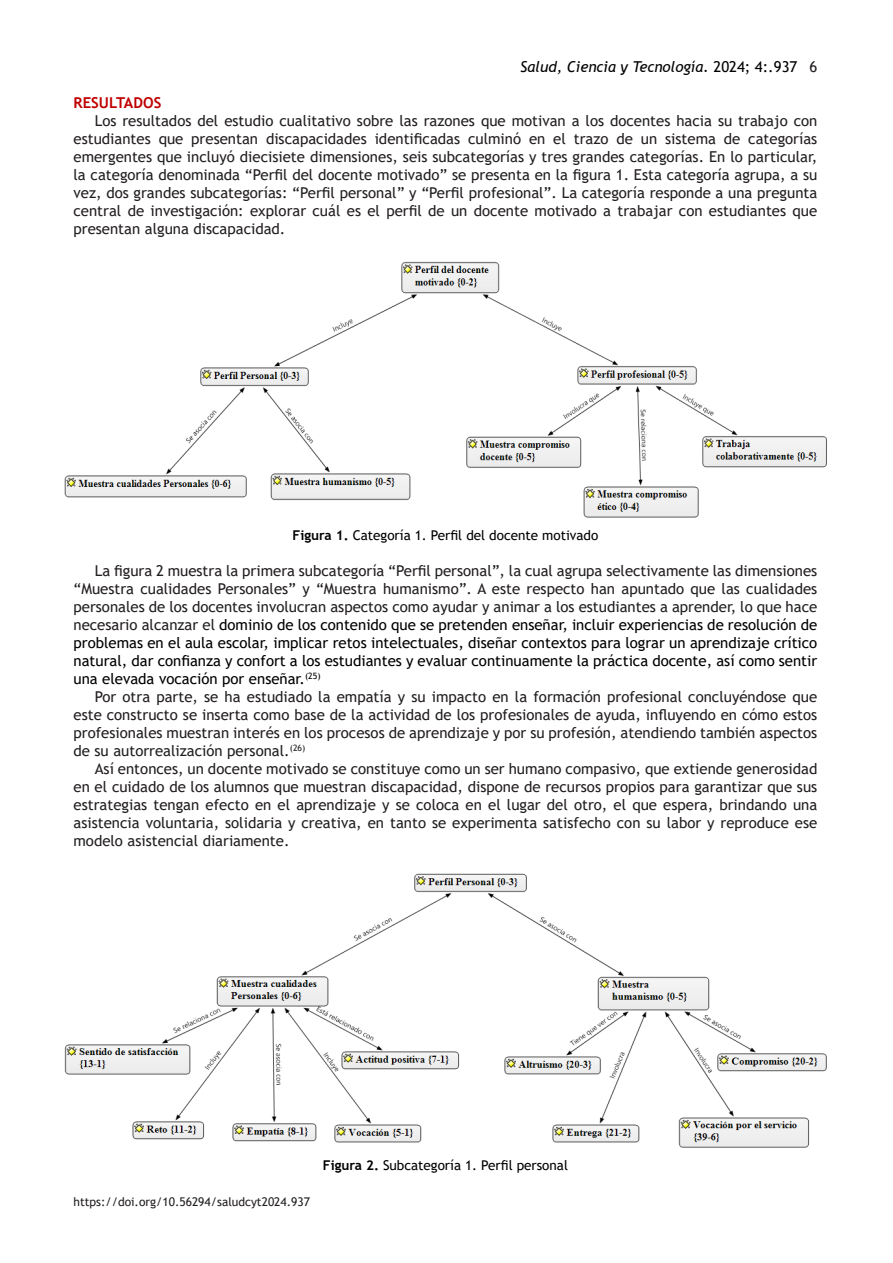
<style>
.page{position:relative;width:893px;height:1263px;background:#fff}
.page>*{position:absolute;margin:0;border:0;box-sizing:border-box;transform-origin:0 0}
.t1{font:15px/18px "Trebuchet MS";color:#231f20;text-align:justify}
.t2{font:15px/18px "Trebuchet MS";color:#000;text-align:justify}
.t3{font:italic 15px "Trebuchet MS";color:#000}
.t4{font:700 15px "Trebuchet MS";color:#c00000}
.t5{font:13.5px "Trebuchet MS";color:#000}
.t6{font:12px "Trebuchet MS";color:#231f20}
.s1{font-style:normal}
.s2{font-style:normal;color:#231f20}
.s3{font-weight:700}
.s4{color:#231f20}
</style>
<div class="page">
<img style="left:64px;top:261px;width:763px;height:257px">
<img style="left:64px;top:873px;width:763px;height:275px">
<p class="t3" style="left:520px;top:58px;width:299px">Salud, Ciencia y Tecnología. <span class="s1">2024; 4:.937</span> <span class="s2">6</span></p>
<p class="t4" style="left:74px;top:93px;width:89px">RESULTADOS</p>
<p class="t1" style="left:74px;top:112px;width:745px;text-indent:21px">Los resultados del estudio cualitativo sobre las razones que motivan a los docentes hacia su trabajo con estudiantes que presentan discapacidades identificadas culminó en el trazo de un sistema de categorías emergentes que incluyó diecisiete dimensiones, seis subcategorías y tres grandes categorías. En lo particular, la categoría denominada “Perfil del docente motivado” se presenta en la figura 1. Esta categoría agrupa, a su vez, dos grandes subcategorías: “Perfil personal” y “Perfil profesional”. La categoría responde a una pregunta central de investigación: explorar cuál es el perfil de un docente motivado a trabajar con estudiantes que presentan alguna discapacidad.</p>
<p class="t5" style="left:292px;top:527px;width:307px"><span class="s3">Figura 1.</span> Categoría 1. Perfil del docente motivado</p>
<p class="t2" style="left:74px;top:562px;width:745px;text-indent:21px"><span class="s4">La figura 2 muestra la primera subcategoría “Perfil personal”, la cual agrupa selectivamente las dimensiones “Muestra cualidades Personales” y “Muestra humanismo”. A este respecto han apuntado que las cualidades personales de los docentes involucran aspectos como ayudar y animar a los estudiantes a aprender, lo que hace necesario alcanzar el</span> dominio de los contenido que se pretenden enseñar, incluir experiencias de resolución de problemas en el aula escolar, implicar retos intelectuales, diseñar contextos para lograr un aprendizaje crítico natural, dar confianza y confort a los estudiantes y evaluar continuamente la práctica docente, así como sentir una elevada vocación por enseñar.<sup>(25)</sup></p>
<p class="t1" style="left:74px;top:688px;width:745px;text-indent:21px">Por otra parte, se ha estudiado la empatía y su impacto en la formación profesional concluyéndose que este constructo se inserta como base de la actividad de los profesionales de ayuda, influyendo en cómo estos profesionales muestran interés en los procesos de aprendizaje y por su profesión, atendiendo también aspectos de su autorrealización personal.<sup>(26)</sup></p>
<p class="t1" style="left:74px;top:760px;width:745px;text-indent:21px">Así entonces, un docente motivado se constituye como un ser humano compasivo, que extiende generosidad en el cuidado de los alumnos que muestran discapacidad, dispone de recursos propios para garantizar que sus estrategias tengan efecto en el aprendizaje y se coloca en el lugar del otro, el que espera, brindando una asistencia voluntaria, solidaria y creativa, en tanto se experimenta satisfecho con su labor y reproduce ese modelo asistencial diariamente.</p>
<p class="t6" style="left:74px;top:1194px;width:238px">https://doi.org/10.56294/saludcyt2024.937</p>
<p class="t5" style="left:323px;top:1157px;width:247px"><span class="s3">Figura 2.</span> Subcategoría 1. Perfil personal</p>
</div>
